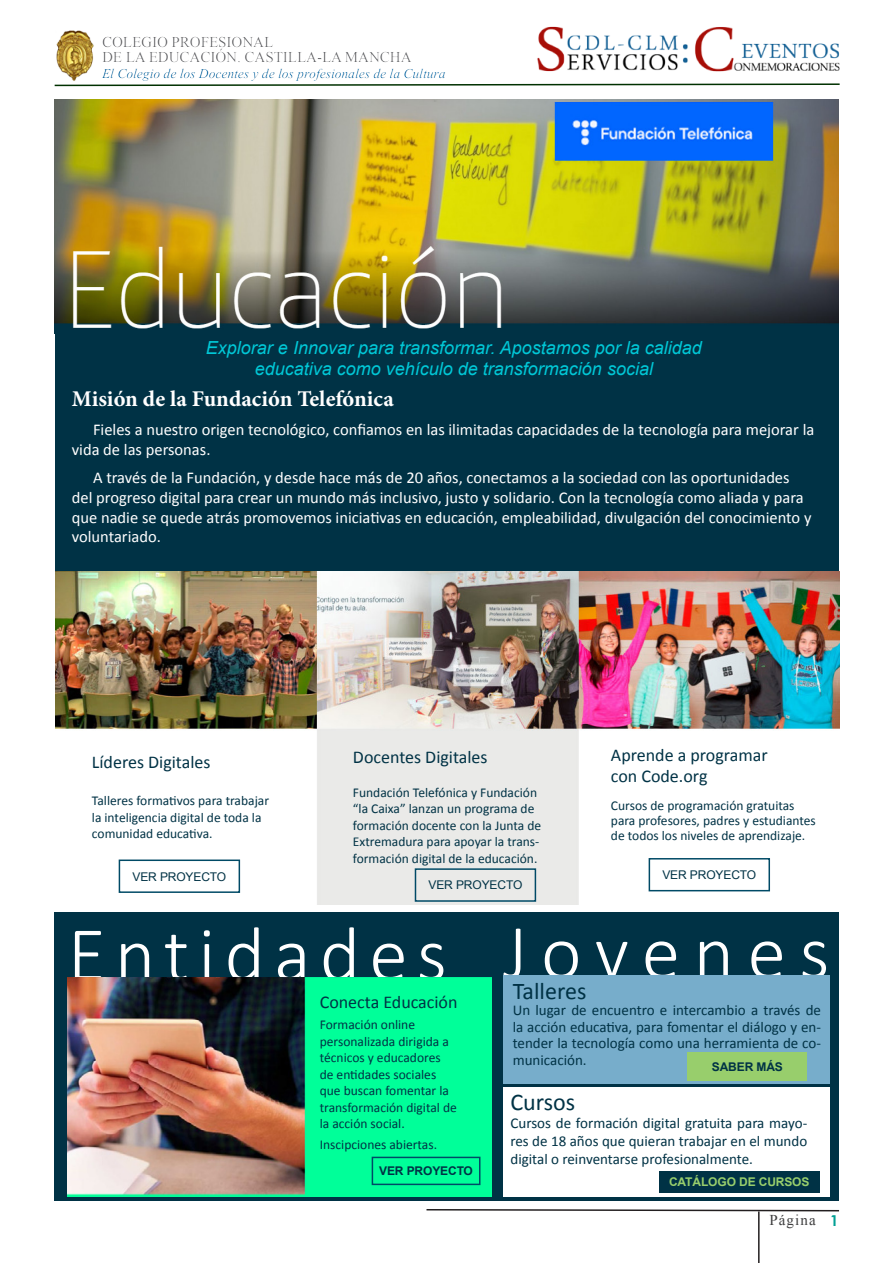
<style>
.page{position:relative;width:893px;height:1263px;background:#fff}
.page>*{position:absolute;margin:0;border:0;box-sizing:border-box;transform-origin:0 0}
.t1{font:300 78px "Calibri";letter-spacing:.115em;color:#fff}
.t2{font:300 78px "Calibri";letter-spacing:.17em;color:#fff}
.t3{font:24px "Calibri";color:#003245}
.t4{font:700 22.5px "Minion Pro";color:#fff}
.t5{font:italic 18px "Arial";color:#00c8d7}
.t6{font:18px "Calibri";color:#003245}
.t7{font:16.8px "Vijaya";color:#0062a1}
.t8{font:16.5px/19.8px "Calibri";color:#fff}
.t9{font:15px/16.5px "Calibri";color:#003245;text-align:justify}
.t10{font:15px/15.5px "Times New Roman";color:#6c6d70}
.t11{font:15px "Times New Roman";letter-spacing:.075em;color:#3e3e3f}
.t12{font:13.5px/16.5px "Calibri";color:#003245}
.t13{font:12px "Arial";letter-spacing:-.01em;color:#003245}
.t14{font:700 12px "Arial";letter-spacing:-.01em;color:#003245}
.t15{font:700 12px "Arial";letter-spacing:-.01em;color:#98ce6c}
.s1{font-family:"Century Gothic";font-weight:700;color:#009f94}
</style>
<div class="page">
<svg style="left:426px;top:1209px;width:413px;height:3px"></svg>
<hr style="left:758px;top:1211px;width:2px;height:52px;background:#231f20">
<svg style="left:54px;top:83px;width:786px;height:4px"></svg>
<img style="left:56px;top:31px;width:38px;height:50px">
<svg style="left:103px;top:37px;width:342px;height:44px"></svg>
<img style="left:537px;top:26px;width:303px;height:46px">
<div style="left:55px;top:100px;width:783px;height:483px;background:#003245"></div>
<img style="left:55px;top:100px;width:783px;height:229px">
<img style="left:55px;top:572px;width:784px;height:333px">
<div style="left:119px;top:859px;width:121px;height:34px;border:2px solid #004a66"></div>
<div style="left:415px;top:868px;width:121px;height:34px;border:2px solid #004a66"></div>
<div style="left:649px;top:858px;width:121px;height:33px;border:2px solid #004a66"></div>
<div style="left:55px;top:912px;width:784px;height:289px;background:#003245"></div>
<div style="left:503px;top:975px;width:326px;height:109px;background:#77adcb"></div>
<img style="left:68px;top:977px;width:423px;height:219px">
<div style="left:687px;top:1052px;width:120px;height:29px;background:#98ce6c"></div>
<div style="left:372px;top:1157px;width:108px;height:28px;border:2px solid #004a66"></div>
<div style="left:503px;top:1087px;width:326px;height:109px;background:#fff"></div>
<div style="left:659px;top:1171px;width:160px;height:22px;background:#003245"></div>
<p class="t10" style="left:102px;top:34px;width:311px">COLEGIO PROFESIONAL<br>DE LA EDUCACIÓN. CASTILLA-LA MANCHA</p>
<p class="t7" style="left:102px;top:60px;width:345px">El Colegio de los Docentes y de los profesionales de la Cultura</p>
<p class="t5" style="left:206px;top:336px;width:497px">Explorar e Innovar para transformar. Apostamos por la calidad</p>
<p class="t5" style="left:255px;top:357px;width:400px">educativa como vehículo de transformación social</p>
<p class="t4" style="left:72px;top:383px;width:324px">Misión de la Fundación Telefónica</p>
<p class="t8" style="left:72px;top:419px;width:744px;text-indent:21px">Fieles a nuestro origen tecnológico, confiamos en las ilimitadas capacidades de la tecnología para mejorar la vida de las personas.</p>
<p class="t8" style="left:72px;top:468px;width:741px;text-indent:21px">A través de la Fundación, y desde hace más de 20 años, conectamos a la sociedad con las oportunidades del progreso digital para crear un mundo más inclusivo, justo y solidario. Con la tecnología como aliada y para que nadie se quede atrás promovemos iniciativas en educación, empleabilidad, divulgación del conocimiento y voluntariado.</p>
<p class="t6" style="left:92px;top:750px;width:120px">Líderes Digitales</p>
<p class="t12" style="left:92px;top:792px;width:179px">Talleres formativos para trabajar la inteligencia digital de toda la comunidad educativa.</p>
<p class="t13" style="left:132px;top:868px;width:95px">VER PROYECTO</p>
<p class="t6" style="left:353px;top:746px;width:136px">Docentes Digitales</p>
<p class="t12" style="left:353px;top:784px;width:190px">Fundación Telefónica y Fundación “la Caixa” lanzan un programa de formación docente con la Junta de Extremadura para apoyar la trans&shy;formación digital de la educación.</p>
<p class="t13" style="left:429px;top:877px;width:95px">VER PROYECTO</p>
<p class="t6" style="left:611px;top:744px;width:158px">Aprende a programar</p>
<p class="t6" style="left:611px;top:765px;width:98px">con Code.org</p>
<p class="t12" style="left:611px;top:798px;width:206px;line-height:15px">Cursos de programación gratuitas para profesores, padres y estudiantes de todos los niveles de aprendizaje.</p>
<p class="t13" style="left:662px;top:867px;width:95px">VER PROYECTO</p>
<p class="t1" style="left:68px;top:906px;width:381px">Entidades</p>
<p class="t6" style="left:320px;top:991px;width:139px">Conecta Educación</p>
<p class="t12" style="left:320px;top:1016px;width:139px">Formación online personalizada dirigida a técnicos y educadores de entidades sociales que buscan fomentar la transformación digital de la acción social.</p>
<p class="t12" style="left:320px;top:1136px;width:119px">Inscipciones abiertas.</p>
<p class="t14" style="left:379px;top:1163px;width:95px">VER PROYECTO</p>
<p class="t2" style="left:503px;top:904px;width:328px">Jovenes</p>
<p class="t3" style="left:513px;top:976px;width:75px">Talleres</p>
<p class="t9" style="left:513px;top:1002px;width:310px">Un lugar de encuentro e intercambio a través de la acción educativa, para fomentar el diálogo y en&shy;tender la tecnología como una herramienta de co&shy;municación.</p>
<p class="t14" style="left:712px;top:1059px;width:73px">SABER MÁS</p>
<p class="t3" style="left:510px;top:1087px;width:66px">Cursos</p>
<p class="t9" style="left:510px;top:1114px;width:298px;line-height:18px">Cursos de formación digital gratuita para mayo&shy;res de 18 años que quieran trabajar en el mundo digital o reinventarse profesionalmente.</p>
<p class="t15" style="left:669px;top:1174px;width:142px">CATÁLOGO DE CURSOS</p>
<p class="t11" style="left:769px;top:1210px;width:71px">Página <span class="s1">1</span></p>
</div>
